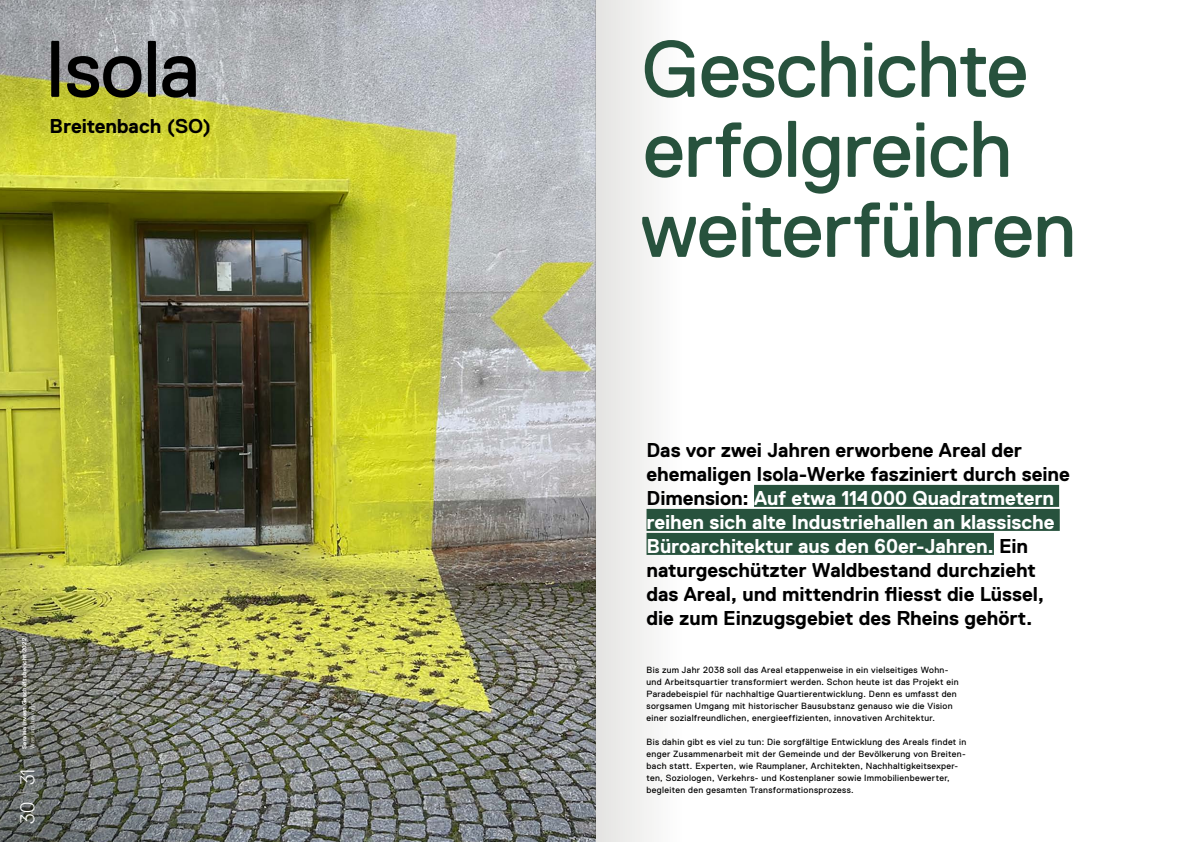
<style>
.page{position:relative;width:1191px;height:842px;background:#fff}
.page>*{position:absolute;margin:0;border:0;box-sizing:border-box;transform-origin:0 0}
.Kapitel_HL_80pt{font:80px/80px "Replica Pro";letter-spacing:-.01em;color:#27523d}
.Kapitel_HL_fuer_Inha{font:80px "Replica Pro";letter-spacing:-.01em;color:#000}
.Intro_bold_20pt{font:700 20px/24px "Replica Pro";letter-spacing:-.005em;color:#000}
.Paginierung{font:300 20px "Replica Pro";color:#fff}
.Lauftext_9pt{font:9px/12px "Replica Pro";letter-spacing:.035em;color:#000}
.Kolumnentitel_bold{font:700 6px "Replica Pro";letter-spacing:.03em;color:#fff}
.Kolumne_Light{font:300 6px "Replica Pro";letter-spacing:.055em;color:#fff}
.s1{color:#fff}
</style>
<div class="page">
<img style="left:0;top:0;width:595px;height:842px">
<div style="left:595px;top:0;width:179px;height:842px;background:linear-gradient(to right,#eaeae9,#fff)"></div>
<div style="left:754px;top:485px;width:305px;height:22px;background:#27523d"></div>
<div style="left:646px;top:509px;width:413px;height:22px;background:#27523d"></div>
<div style="left:646px;top:533px;width:348px;height:22px;background:#27523d"></div>
<img style="left:0;top:221px;width:363px;height:621px">
<svg style="left:18px;top:793px;width:18px;height:1px"></svg>
<p class="Kapitel_HL_fuer_Inha" style="left:45px;top:25px;width:156px">Isola</p>
<p class="Intro_bold_20pt" style="left:50px;top:114px;width:163px">Breitenbach (SO)</p>
<p class="Kolumnentitel_bold" style="left:21px;top:749px;width:112px;rotate:-90deg">Seraina Invest Geschäftsbericht 2022</p>
<p class="Kolumne_Light" style="left:29px;top:749px;width:47px;rotate:-90deg">Was uns bewegt</p>
<p class="Paginierung" style="left:16px;top:824px;width:57px;rotate:-90deg">30 31</p>
<p class="Kapitel_HL_80pt" style="left:641px;top:30px;width:388px">Geschichte</p>
<p class="Kapitel_HL_80pt" style="left:639px;top:110px;width:438px">erfolgreich weiterführen</p>
<p class="Intro_bold_20pt" style="left:646px;top:438px;width:425px">Das vor zwei Jahren erworbene Areal der ehemaligen Isola-Werke fasziniert durch seine Dimension: <span class="s1">Auf etwa 114000 Quadratmetern reihen sich alte Industriehallen an klassische Büroarchitektur aus den 60er-Jahren.</span> Ein naturgeschützter Waldbestand durchzieht das Areal, und mittendrin fliesst die Lüssel, die zum Einzugsgebiet des Rheins gehört.</p>
<p class="Lauftext_9pt" style="left:646px;top:664px;width:313px">Bis zum Jahr 2038 soll das Areal etappenweise in ein vielseitiges Wohn&shy;und Arbeitsquartier transformiert werden. Schon heute ist das Projekt ein Paradebeispiel für nachhaltige Quartierentwicklung. Denn es umfasst den sorgsamen Umgang mit historischer Bausubstanz genauso wie die Vision einer sozialfreundlichen, energieeffizienten, innovativen Architektur.</p>
<p class="Lauftext_9pt" style="left:646px;top:736px;width:321px">Bis dahin gibt es viel zu tun: Die sorgfältige Entwicklung des Areals findet in enger Zusammenarbeit mit der Gemeinde und der Bevölkerung von Breiten&shy;bach statt. Experten, wie Raumplaner, Architekten, Nachhaltigkeitsexper&shy;ten, Soziologen, Verkehrs- und Kostenplaner sowie Immobilienbewerter, begleiten den gesamten Transformationsprozess.</p>
</div>
